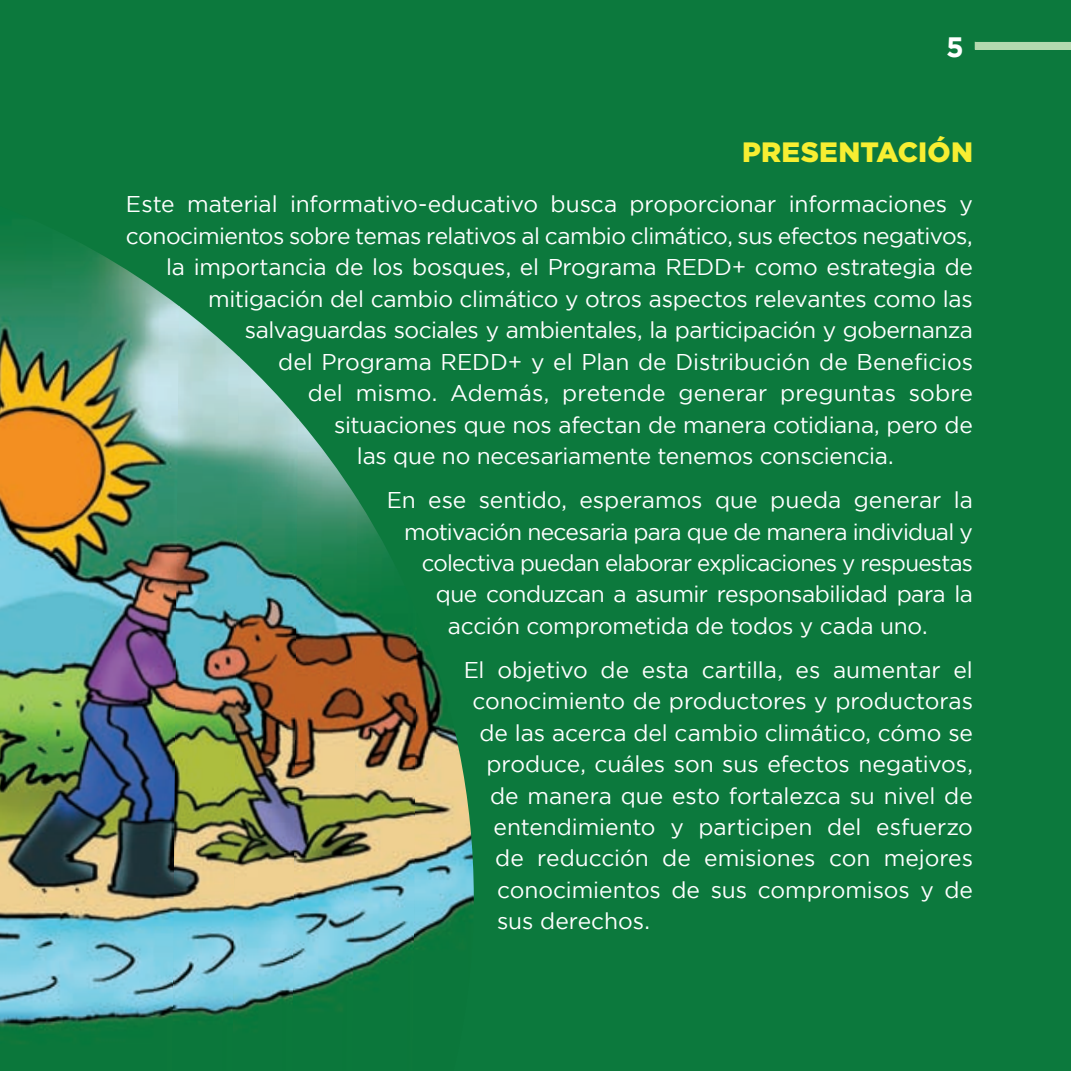
<style>
.page{position:relative;width:1071px;height:1071px;background:#0c793d}
.page>*{position:absolute;margin:0;border:0;box-sizing:border-box;transform-origin:0 0}
.t1{font:900 28px "Gotham";letter-spacing:.005em;color:#f7ee32}
.t2{font:700 28px "Gotham";color:#fff}
.t3{font:22.75px "Gotham";letter-spacing:-.01em;color:#fff}
.t4{font:22.75px "Gotham";letter-spacing:-.03em;color:#fff}
.t5{font:22.75px "Gotham";letter-spacing:.01em;color:#fff}
</style>
<div class="page">
<img style="left:0;top:243px;width:179px;height:785px">
<img style="left:172px;top:306px;width:66px;height:722px">
<img style="left:232px;top:356px;width:67px;height:672px">
<img style="left:292px;top:419px;width:65px;height:609px">
<img style="left:352px;top:499px;width:61px;height:529px">
<img style="left:413px;top:635px;width:61px;height:309px">
<div style="left:975px;top:42px;width:96px;height:8px;background:#b4d9af"></div>
<p class="t2" style="left:946px;top:30px;width:19px">5</p>
<p class="t1" style="left:742px;top:136px;width:232px">PRESENTACIÓN</p>
<p class="t3" style="left:126px;top:192px;width:848px">Este material informativo-educativo busca proporcionar informaciones y</p>
<p class="t3" style="left:126px;top:223px;width:848px">conocimientos sobre temas relativos al cambio climático, sus efectos negativos,</p>
<p class="t3" style="left:166px;top:255px;width:808px">la importancia de los bosques, el Programa REDD+ como estrategia de</p>
<p class="t3" style="left:208px;top:286px;width:766px">mitigación del cambio climático y otros aspectos relevantes como las</p>
<p class="t3" style="left:245px;top:318px;width:729px">salvaguardas sociales y ambientales, la participación y gobernanza</p>
<p class="t3" style="left:278px;top:349px;width:696px">del Programa REDD+ y el Plan de Distribución de Beneficios</p>
<p class="t5" style="left:308px;top:380px;width:666px">del mismo. Además, pretende generar preguntas sobre</p>
<p class="t3" style="left:334px;top:412px;width:640px">situaciones que nos afectan de manera cotidiana, pero de</p>
<p class="t3" style="left:357px;top:443px;width:538px">las que no necesariamente tenemos consciencia.</p>
<p class="t3" style="left:387px;top:487px;width:588px">En ese sentido, esperamos que pueda generar la</p>
<p class="t4" style="left:404px;top:519px;width:570px">motivación necesaria para que de manera individual y</p>
<p class="t4" style="left:422px;top:550px;width:553px">colectiva puedan elaborar explicaciones y respuestas</p>
<p class="t3" style="left:436px;top:582px;width:539px">que conduzcan a asumir responsabilidad para la</p>
<p class="t3" style="left:448px;top:613px;width:481px">acción comprometida de todos y cada uno.</p>
<p class="t3" style="left:464px;top:657px;width:511px">El objetivo de esta cartilla, es aumentar el</p>
<p class="t3" style="left:472px;top:689px;width:502px">conocimiento de productores y productoras</p>
<p class="t3" style="left:479px;top:720px;width:495px">de las acerca del cambio climático, cómo se</p>
<p class="t3" style="left:486px;top:751px;width:488px">produce, cuáles son sus efectos negativos,</p>
<p class="t3" style="left:490px;top:783px;width:484px">de manera que esto fortalezca su nivel de</p>
<p class="t3" style="left:493px;top:814px;width:481px">entendimiento y participen del esfuerzo</p>
<p class="t3" style="left:495px;top:846px;width:479px">de reducción de emisiones con mejores</p>
<p class="t3" style="left:497px;top:877px;width:477px">conocimientos de sus compromisos y de</p>
<p class="t3" style="left:497px;top:909px;width:154px">sus derechos.</p>
</div>
